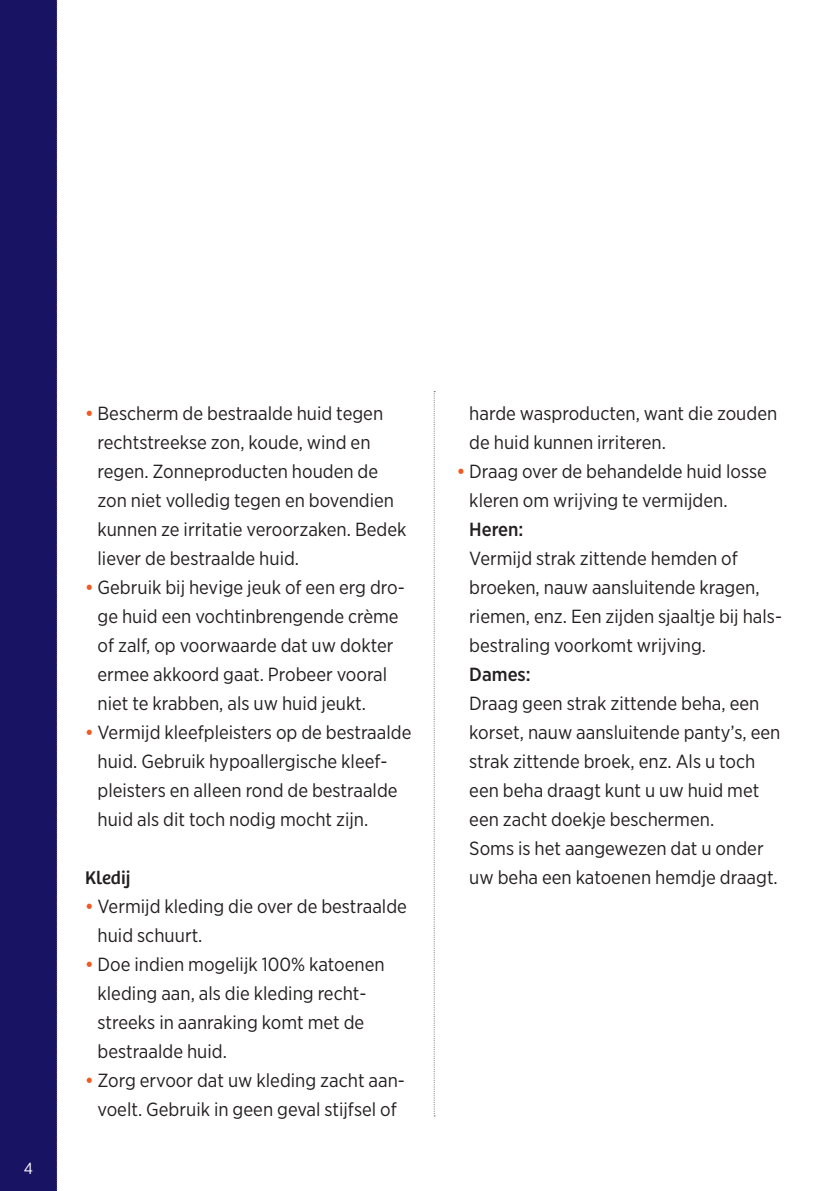
<style>
.page{position:relative;width:840px;height:1191px;background:#fff}
.page>*{position:absolute;margin:0;border:0;box-sizing:border-box;transform-origin:0 0}
.t1{font:19px/29px "Gotham Narrow";color:#231f20}
.t2{font:500 19px "Gotham Narrow";color:#231f20}
.t3{font:19px "Bree";color:#231f20}
.t4{font:16px "Gotham Narrow";color:#fff}
.s1{font-weight:500;color:#f15921}
</style>
<div class="page">
<div style="left:0;top:0;width:57px;height:1191px;background:#191364"></div>
<svg style="left:433px;top:391px;width:2px;height:725px"></svg>
<svg style="left:56px;top:0;width:2px;height:1190px"></svg>
<p class="t4" style="left:24px;top:1158px;width:11px">4</p>
<p class="t1" style="left:97px;top:398px;width:310px;text-indent:-12px"><span class="s1">•</span> Bescherm de bestraalde huid tegen rechtstreekse zon, koude, wind en regen. Zonneproducten houden de zon niet volledig tegen en bovendien kunnen ze irritatie veroorzaken. Bedek liever de bestraalde huid.</p>
<p class="t1" style="left:97px;top:572px;width:308px;text-indent:-12px"><span class="s1">•</span> Gebruik bij hevige jeuk of een erg dro&shy;ge huid een vochtinbrengende crème of zalf, op voorwaarde dat uw dokter ermee akkoord gaat. Probeer vooral niet te krabben, als uw huid jeukt.</p>
<p class="t1" style="left:97px;top:717px;width:315px;text-indent:-12px"><span class="s1">•</span> Vermijd kleefpleisters op de bestraalde huid. Gebruik hypoallergische kleef&shy;pleisters en alleen rond de bestraalde huid als dit toch nodig mocht zijn.</p>
<p class="t3" style="left:85px;top:866px;width:47px">Kledij</p>
<p class="t1" style="left:97px;top:891px;width:311px;text-indent:-12px"><span class="s1">•</span> Vermijd kleding die over de bestraalde huid schuurt.</p>
<p class="t1" style="left:97px;top:949px;width:288px;text-indent:-12px"><span class="s1">•</span> Doe indien mogelijk 100% katoenen kleding aan, als die kleding recht&shy;streeks in aanraking komt met de bestraalde huid.</p>
<p class="t1" style="left:85px;top:1065px;width:321px;text-align:center"><span class="s1">•</span> Zorg ervoor dat uw kleding zacht aan&shy;voelt. Gebruik in geen geval stijfsel of</p>
<p class="t1" style="left:469px;top:398px;width:309px">harde wasproducten, want die zouden de huid kunnen irriteren.</p>
<p class="t1" style="left:469px;top:456px;width:299px;text-indent:-12px"><span class="s1">•</span> Draag over de behandelde huid losse kleren om wrijving te vermijden.</p>
<p class="t2" style="left:469px;top:517px;width:56px">Heren:</p>
<p class="t1" style="left:469px;top:543px;width:314px">Vermijd strak zittende hemden of broeken, nauw aansluitende kragen, riemen, enz. Een zijden sjaaltje bij hals&shy;bestraling voorkomt wrijving.</p>
<p class="t2" style="left:469px;top:662px;width:63px">Dames:</p>
<p class="t1" style="left:469px;top:688px;width:312px">Draag geen strak zittende beha, een korset, nauw aansluitende panty’s, een strak zittende broek, enz. Als u toch een beha draagt kunt u uw huid met een zacht doekje beschermen.<br>Soms is het aangewezen dat u onder uw beha een katoenen hemdje draagt.</p>
</div>
